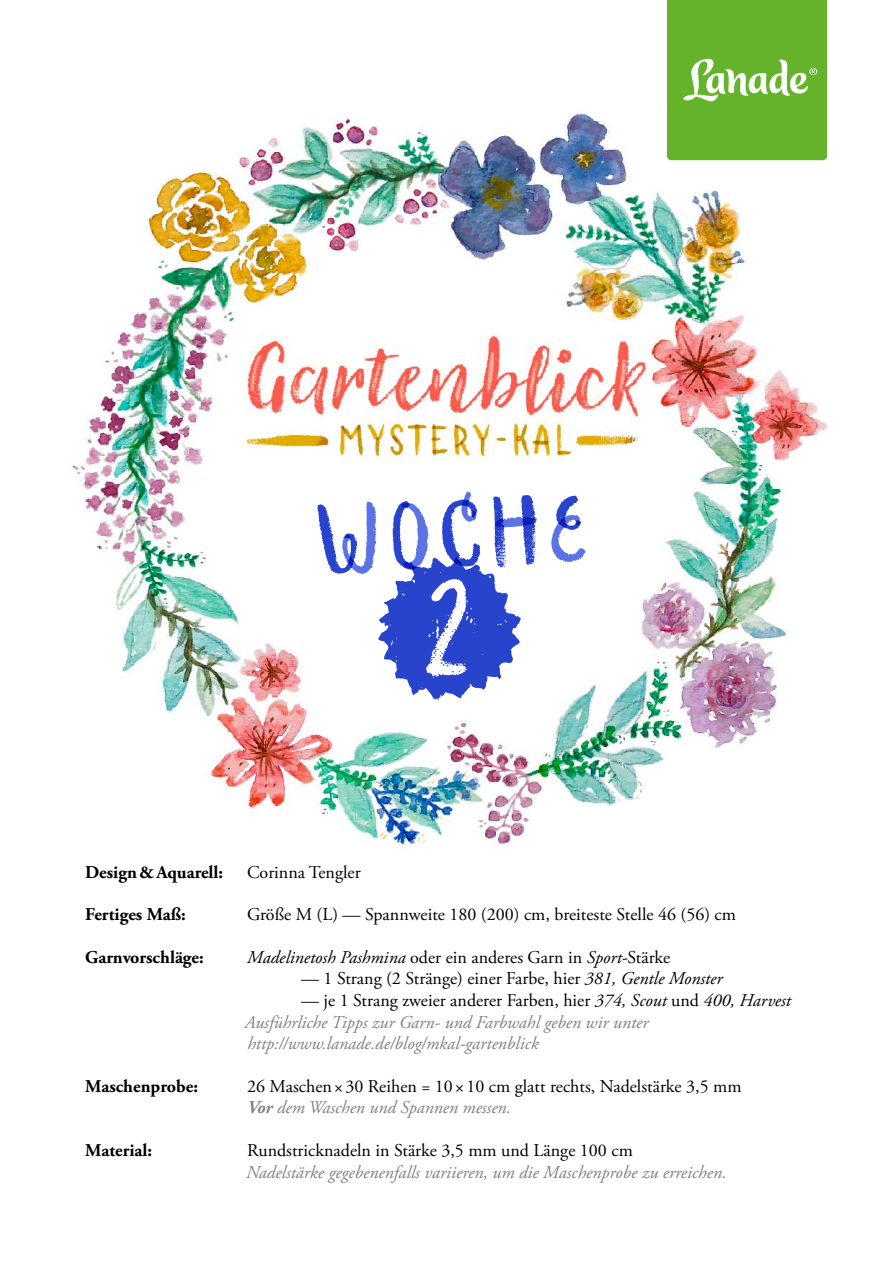
<style>
.page{position:relative;width:893px;height:1263px;background:#fff}
.page>*{position:absolute;margin:0;border:0;box-sizing:border-box;transform-origin:0 0}
.t1{font:18px/21.6px "Adobe Garamond Pro";color:#000}
.t2{font:italic 18px/21.6px "Adobe Garamond Pro";color:#808080}
.t3{font:700 18px "Adobe Garamond Pro";color:#000}
.t4{font:italic 18px "Adobe Garamond Pro";color:#000}
.s1{font-style:normal}
.s2{font-style:italic}
.s3{font-style:normal;color:#000}
.s4{color:#000}
.s5{font-weight:700;font-style:italic;color:#808080}
.s6{font-style:italic;color:#808080}
</style>
<div class="page">
<img style="left:72px;top:80px;width:756px;height:766px">
<svg style="left:317px;top:492px;width:269px;height:208px"></svg>
<svg style="left:667px;top:0;width:160px;height:160px;background:#6eb839"></svg>
<p class="t3" style="left:85px;top:861px;width:140px">Design&amp;Aquarell:</p>
<p class="t1" style="left:247px;top:862px;width:115px">Corinna Tengler</p>
<p class="t3" style="left:85px;top:904px;width:102px">Fertiges Maß:</p>
<p class="t1" style="left:247px;top:904px;width:490px">Größe M (L) — Spannweite 180 (200) cm, breiteste Stelle 46 (56) cm</p>
<p class="t3" style="left:85px;top:947px;width:120px">Garnvorschläge:</p>
<p class="t4" style="left:247px;top:946px;width:425px">Madelinetosh Pashmina <span class="s1">oder ein anderes Garn in</span> Sport-<span class="s1">Stärke</span></p>
<p class="t1" style="left:301px;top:968px;width:423px">— 1 Strang (2 Stränge) einer Farbe, hier <span class="s2">381, Gentle Monster</span></p>
<p class="t2" style="left:245px;top:990px;width:547px;text-indent:56px"><span class="s3">— je 1 Strang zweier anderer Farben, hier</span> <span class="s4">374, Scout</span> <span class="s3">und</span> <span class="s4">400, Harvest<br></span>Ausführliche Tipps zur Garn- und Farbwahl geben wir unter http://www.lanade.de/blog/mkal-gartenblick</p>
<p class="t3" style="left:85px;top:1076px;width:114px">Maschenprobe:</p>
<p class="t1" style="left:247px;top:1076px;width:496px">26 Maschen× 30 Reihen = 10 × 10 cm glatt rechts, Nadelstärke 3,5 mm<br><span class="s5">Vor</span> <span class="s6">dem Waschen und Spannen messen.</span></p>
<p class="t3" style="left:85px;top:1140px;width:68px">Material:</p>
<p class="t1" style="left:247px;top:1140px;width:387px">Rundstricknadeln in Stärke 3,5 mm und Länge 100 cm</p>
<p class="t2" style="left:246px;top:1161px;width:482px">Nadelstärke gegebenenfalls variieren, um die Maschenprobe zu erreichen.</p>
</div>
